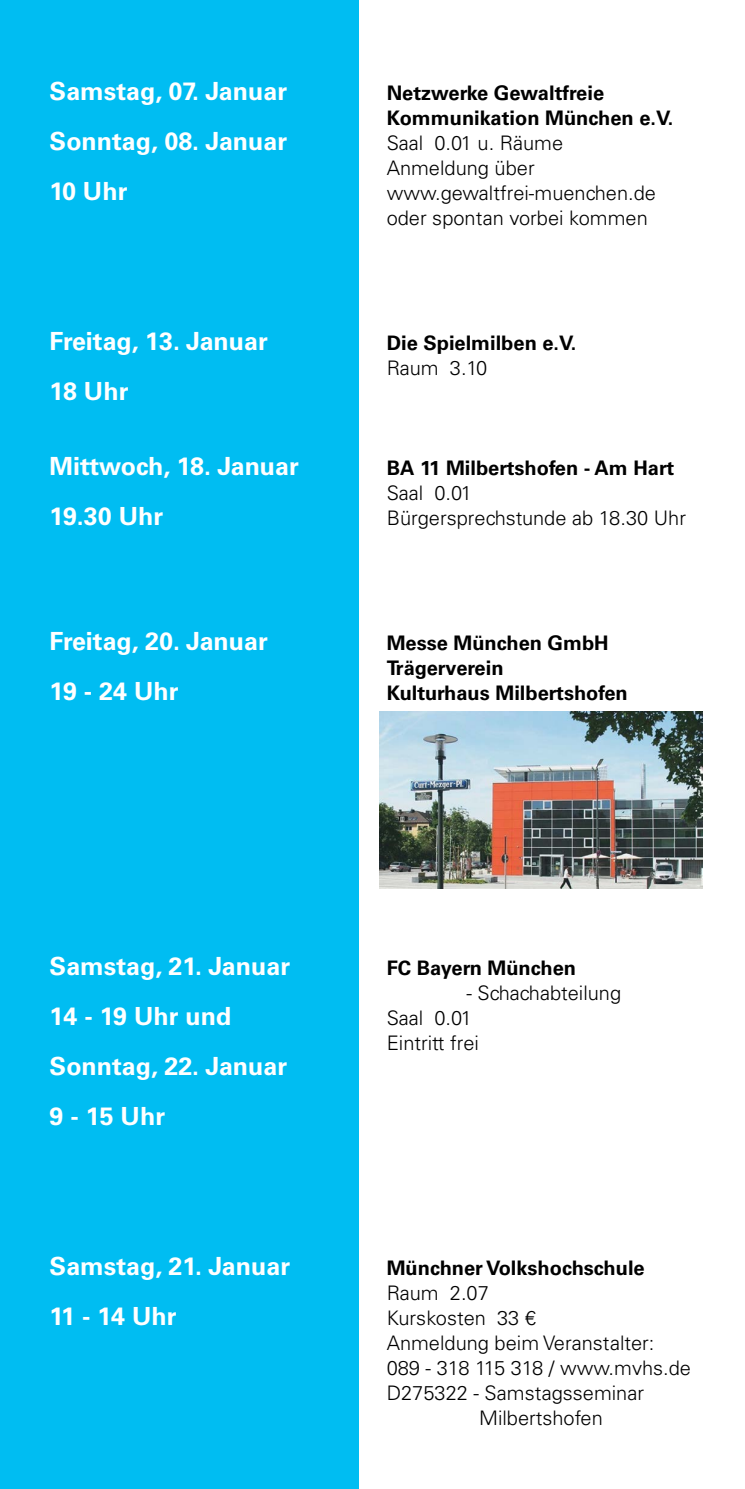
<style>
.page{position:relative;width:745px;height:1489px;background:#fff}
.page>*{position:absolute;margin:0;border:0;box-sizing:border-box;transform-origin:0 0}
.t1{font:700 25px/50px "Univers LT";color:#fff}
.t2{font:300 20px/25px "Univers LT";color:#000}
.t3{font:700 20px/25px "Univers LT";color:#000}
</style>
<div class="page">
<div style="left:0;top:0;width:358px;height:1488px;background:#00bdf2"></div>
<img style="left:379px;top:711px;width:323px;height:177px">
<p class="t1" style="left:50px;top:66px;width:239px;text-align:justify">Samstag, 07. Januar Sonntag, 08. Januar 10 Uhr</p>
<p class="t3" style="left:386px;top:80px;width:288px">Netzwerke Gewaltfreie<br>Kommunikation München e.V.</p>
<p class="t2" style="left:386px;top:130px;width:270px">Saal 0.01 u. Räume<br>Anmeldung über www.gewaltfrei-muenchen.de oder spontan vorbei kommen</p>
<p class="t1" style="left:50px;top:316px;width:219px">Freitag, 13. Januar<br>18 Uhr</p>
<p class="t3" style="left:386px;top:330px;width:191px">Die Spielmilben e.V.</p>
<p class="t2" style="left:386px;top:355px;width:102px">Raum 3.10</p>
<p class="t1" style="left:50px;top:441px;width:250px">Mittwoch, 18. Januar<br>19.30 Uhr</p>
<p class="t3" style="left:386px;top:455px;width:289px">BA 11 Milbertshofen - Am Hart</p>
<p class="t2" style="left:386px;top:480px;width:301px">Saal 0.01<br>Bürgersprechstunde ab 18.30 Uhr</p>
<p class="t1" style="left:50px;top:616px;width:219px">Freitag, 20. Januar<br>19 - 24 Uhr</p>
<p class="t3" style="left:386px;top:630px;width:242px">Messe München GmbH<br>Trägerverein<br>Kulturhaus Milbertshofen</p>
<p class="t1" style="left:50px;top:941px;width:242px">Samstag, 21. Januar<br>14 - 19 Uhr und<br>Sonntag, 22. Januar<br>9 - 15 Uhr</p>
<p class="t3" style="left:386px;top:955px;width:191px">FC Bayern München</p>
<p class="t2" style="left:386px;top:980px;width:236px;text-indent:80px">- Schachabteilung<br>Saal 0.01<br>Eintritt frei</p>
<p class="t1" style="left:50px;top:1241px;width:242px">Samstag, 21. Januar<br>11 - 14 Uhr</p>
<p class="t3" style="left:386px;top:1255px;width:259px">Münchner Volkshochschule</p>
<p class="t2" style="left:386px;top:1280px;width:104px">Raum 2.07</p>
<p class="t2" style="left:386px;top:1305px;width:151px">Kurskosten 33 €</p>
<p class="t2" style="left:386px;top:1330px;width:269px">Anmeldung beim Veranstalter:</p>
<p class="t2" style="left:386px;top:1355px;width:305px">089 - 318 115 318 / www.mvhs.de</p>
<p class="t2" style="left:386px;top:1380px;width:259px">D275322 - Samstagsseminar</p>
<p class="t2" style="left:479px;top:1405px;width:125px">Milbertshofen</p>
</div>
